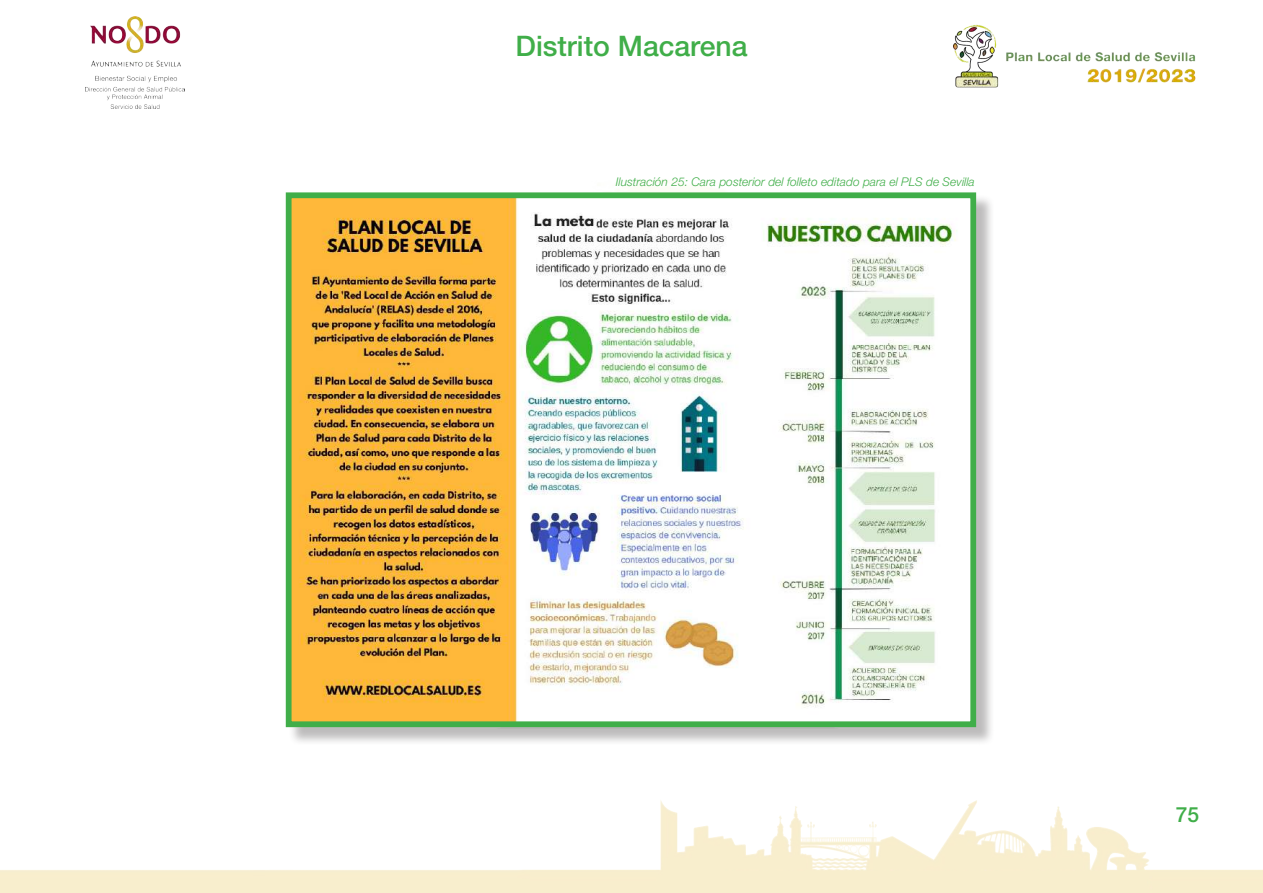
<style>
.page{position:relative;width:1263px;height:893px;background:#fff}
.page>*{position:absolute;margin:0;border:0;box-sizing:border-box;transform-origin:0 0}
.t1{font:500 28.35px "Helvetica Neue LT Std";color:#40ae49}
.t2{font:500 21px "Helvetica Neue LT Std";color:#40ae49}
.t3{font:italic 300 12px "Helvetica Neue LT Std";color:#40ae49}
</style>
<div class="page">
<img style="left:0;top:800px;width:1263px;height:93px">
<div style="left:722px;top:871px;width:424px;height:22px;background:#f8eecd"></div>
<img style="left:953px;top:24px;width:243px;height:64px">
<img style="left:85px;top:16px;width:100px;height:92px">
<div style="left:288px;top:195px;width:707px;height:551px;background:#231f20;opacity:.3"></div>
<img style="left:293px;top:199px;width:676px;height:521px">
<div style="left:286px;top:192px;width:690px;height:535px;border:6px solid #40ae49"></div>
<h1 class="t1" style="left:516px;top:29px;width:233px">Distrito Macarena</h1>
<p class="t3" style="left:616px;top:175px;width:361px">Ilustración 25: Cara posterior del folleto editado para el PLS de Sevilla</p>
<h2 class="t2" style="left:1176px;top:802px;width:25px">75</h2>
</div>
